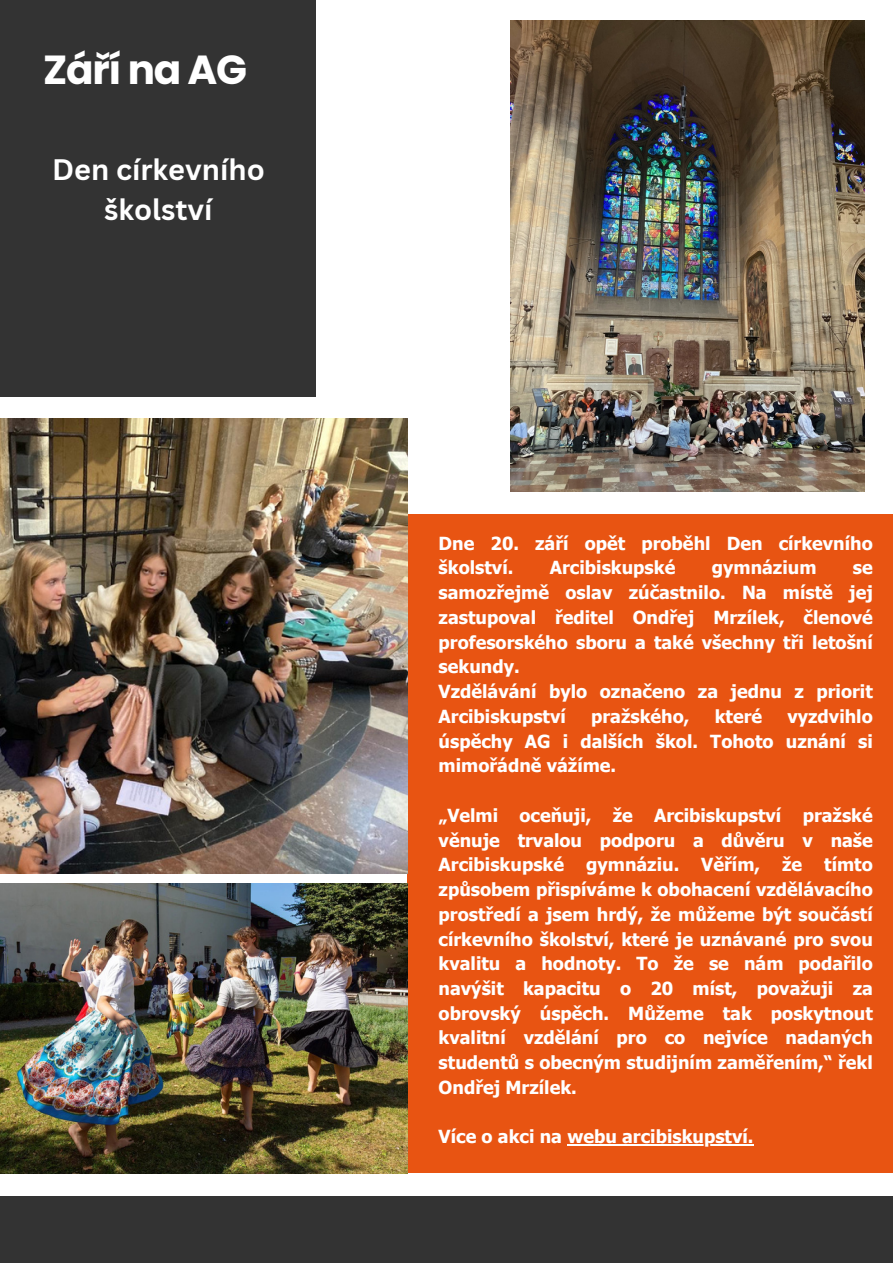
<style>
.page{position:relative;width:893px;height:1264px;background:#fff}
.page>*{position:absolute;margin:0;border:0;box-sizing:border-box;transform-origin:0 0}
.t1{font:700 40.5px "Poppins";letter-spacing:-.03em;color:#fff}
.t2{font:700 28.8px/39.3px "Canva Sans";color:#fff;text-align:center}
.t3{font:700 18px/24.8px "Tahoma";color:#fff;text-align:justify}
</style>
<div class="page">
<div style="left:0;top:0;width:315px;height:397px;background:#333"></div>
<div style="left:0;top:1195px;width:892px;height:67px;background:#333"></div>
<div style="left:407px;top:514px;width:485px;height:659px;background:#e85412"></div>
<img style="left:510px;top:20px;width:354px;height:471px">
<img style="left:0;top:418px;width:407px;height:455px">
<img style="left:0;top:883px;width:407px;height:290px">
<hr style="left:567px;top:1144px;width:186px;height:1px;background:#fff">
<p class="t1" style="left:43px;top:42px;width:205px">Září na AG</p>
<p class="t2" style="left:52px;top:149px;width:214px">Den církevního školství</p>
<p class="t3" style="left:438px;top:530px;width:435px">Dne 20. září opět proběhl Den církevního školství.</p>
<p class="t3" style="left:550px;top:555px;width:127px">Arcibiskupské</p>
<p class="t3" style="left:711px;top:555px;width:106px">gymnázium</p>
<p class="t3" style="left:438px;top:555px;width:435px;text-indent:414px">se samozřejmě oslav zúčastnilo. Na místě jej zastupoval ředitel Ondřej Mrzílek, členové profesorského sboru a také všechny tři letošní sekundy.</p>
<p class="t3" style="left:438px;top:678px;width:435px">Vzdělávání bylo označeno za jednu z priorit<br>Arcibiskupství</p>
<p class="t3" style="left:591px;top:703px;width:100px">pražského,</p>
<p class="t3" style="left:714px;top:703px;width:49px">které</p>
<p class="t3" style="left:438px;top:703px;width:435px;text-indent:349px">vyzdvihlo úspěchy AG i dalších škol. Tohoto uznání si mimořádně vážíme.</p>
<p class="t3" style="left:438px;top:802px;width:435px">„Velmi oceňuji, že Arcibiskupství pražské věnuje trvalou podporu a důvěru v naše Arcibiskupské gymnáziu. Věřím, že tímto způsobem přispíváme k obohacení vzdělávacího prostředí a jsem hrdý, že můžeme být součástí církevního školství, které je uznávané pro svou kvalitu a hodnoty. To že se nám podařilo navýšit kapacitu o 20 míst, považuji za obrovský úspěch. Můžeme tak poskytnout kvalitní vzdělání pro co nejvíce nadaných studentů s obecným studijním zaměřením,“ řekl Ondřej Mrzílek.</p>
<p class="t3" style="left:438px;top:1123px;width:316px">Více o akci na webu arcibiskupství.</p>
</div>
